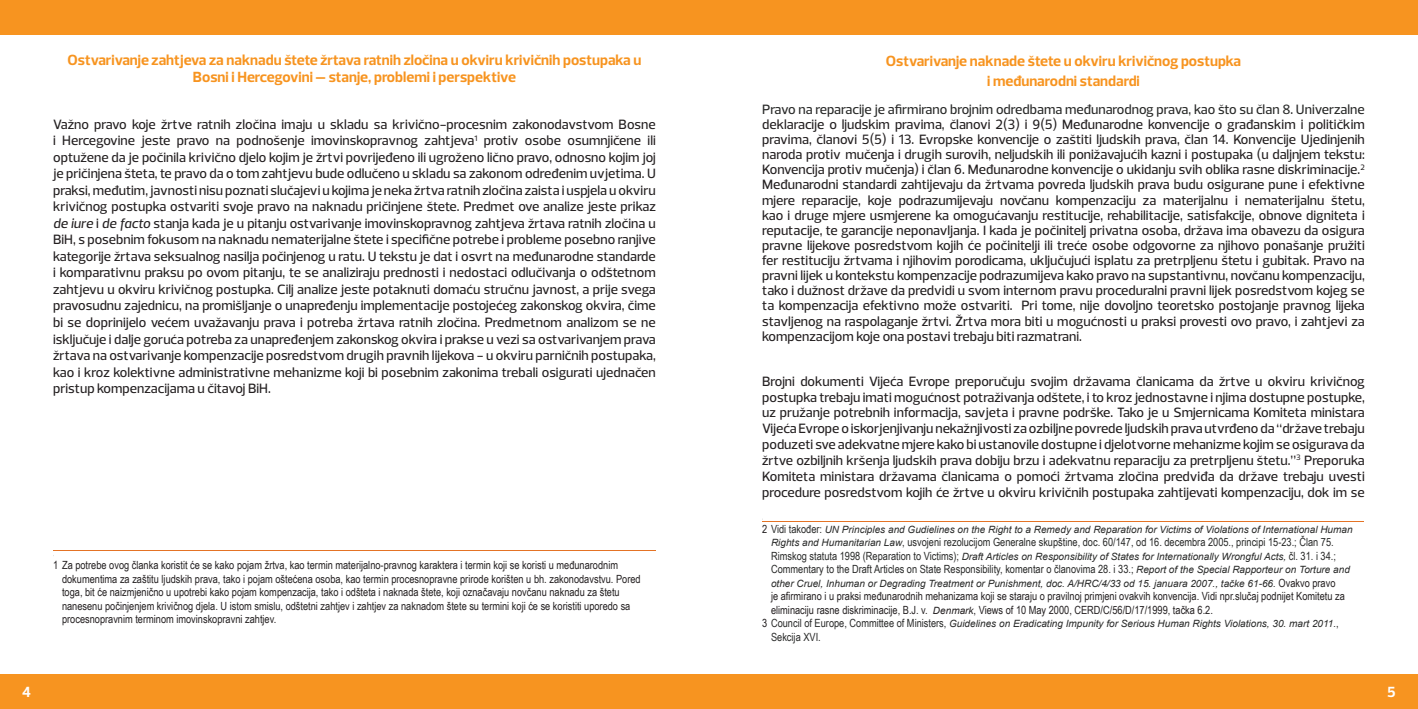
<style>
.page{position:relative;width:1418px;height:709px;background:#fff}
.page>*{position:absolute;margin:0;border:0;box-sizing:border-box;transform-origin:0 0}
.t1{font:700 15px/16.5px "Prelo";color:#f79420;text-align:center}
.t2{font:700 15px "Prelo";color:#fff}
.t3{font:500 13.75px/16.5px "Prelo";color:#231f20;text-align:justify}
.t4{font:500 13.75px "Prelo";color:#282928}
.t5{font:11.25px/13.5px "Arial Narrow";color:#231f20}
.t6{font:11.25px "Arial Narrow";color:#282928}
.t7{font:italic 10px "Arial";color:#282928}
.s1{font-style:italic}
.s2{font-family:"Arial Narrow";font-style:normal;font-size:11.25px;color:#231f20}
.s3{font-family:"Arial Narrow";font-style:normal;font-size:11.25px}
.s4{font-family:"Arial";font-style:italic;font-size:10px}
</style>
<div class="page">
<div style="left:1px;top:674px;width:1416px;height:35px;background:#f79420"></div>
<div style="left:0;top:0;width:1417px;height:35px;background:#f79420"></div>
<hr style="left:762px;top:521px;width:601px;height:1px;background:#e47325">
<hr style="left:53px;top:550px;width:603px;height:1px;background:#e47325">
<p class="t1" style="left:67px;top:52px;width:575px">Ostvarivanje zahtjeva za naknadu štete žrtava ratnih zločina u okviru krivičnih postupaka u<br>Bosni i Hercegovini – stanje, problemi i perspektive</p>
<p class="t3" style="left:53px;top:116px;width:604px">Važno pravo koje žrtve ratnih zločina imaju u skladu sa krivično-procesnim zakonodavstvom Bosne i Hercegovine jeste pravo na podnošenje imovinskopravnog zahtjeva<sup>1</sup> protiv osobe osumnjičene ili optužene da je počinila krivično djelo kojim je žrtvi povrijeđeno ili ugroženo lično pravo, odnosno kojim joj je pričinjena šteta, te pravo da o tom zahtjevu bude odlučeno u skladu sa zakonom određenim uvjetima. U praksi, međutim, javnosti nisu poznati slučajevi u kojima je neka žrtva ratnih zločina zaista i uspjela u okviru krivičnog postupka ostvariti svoje pravo na naknadu pričinjene štete. Predmet ove analize jeste prikaz <span class="s1">de iure</span> i <span class="s1">de facto</span> stanja kada je u pitanju ostvarivanje imovinskopravnog zahtjeva žrtava ratnih zločina u BiH, s posebnim fokusom na naknadu nematerijalne štete i specifične potrebe i probleme posebno ranjive kategorije žrtava seksualnog nasilja počinjenog u ratu. U tekstu je dat i osvrt na međunarodne standarde i komparativnu praksu po ovom pitanju, te se analiziraju prednosti i nedostaci odlučivanja o odštetnom zahtjevu u okviru krivičnog postupka. Cilj analize jeste potaknuti domaću stručnu javnost, a prije svega pravosudnu zajednicu, na promišljanje o unapređenju implementacije postojećeg zakonskog okvira, čime bi se doprinijelo većem uvažavanju prava i potreba žrtava ratnih zločina. Predmetnom analizom se ne isključuje i dalje goruća potreba za unapređenjem zakonskog okvira i prakse u vezi sa ostvarivanjem prava žrtava na ostvarivanje kompenzacije posredstvom drugih pravnih lijekova - u okviru parničnih postupaka, kao i kroz kolektivne administrativne mehanizme koji bi posebnim zakonima trebali osigurati ujednačen pristup kompenzacijama u čitavoj BiH.</p>
<p class="t5" style="left:62px;top:558px;width:580px;text-indent:-9px">1 Za potrebe ovog članka koristit će se kako pojam žrtva, kao termin materijalno-pravnog karaktera i termin koji se koristi u međunarodnim dokumentima za zaštitu ljudskih prava, tako i pojam oštećena osoba, kao termin procesnopravne prirode korišten u bh. zakonodavstvu. Pored toga, bit će naizmjenično u upotrebi kako pojam kompenzacija, tako i odšteta i naknada štete, koji označavaju novčanu naknadu za štetu nanesenu počinjenjem krivičnog djela. U istom smislu, odštetni zahtjev i zahtjev za naknadom štete su termini koji će se koristiti uporedo sa procesnopravnim terminom imovinskopravni zahtjev.</p>
<p class="t1" style="left:885px;top:51px;width:357px;line-height:20px">Ostvarivanje naknade štete u okviru krivičnog postupka i međunarodni standardi</p>
<p class="t4" style="left:762px;top:101px;width:604px">Pravo na reparacije je afirmirano brojnim odredbama međunarodnog prava, kao što su član 8. Univerzalne</p>
<p class="t3" style="left:762px;top:117px;width:604px;line-height:15.1px">deklaracije o ljudskim pravima, članovi 2(3) i 9(5) Međunarodne konvencije o građanskim i političkim pravima, članovi 5(5) i 13. Evropske konvencije o zaštiti ljudskih prava, član 14. Konvencije Ujedinjenih naroda protiv mučenja i drugih surovih, neljudskih ili ponižavajućih kazni i postupaka (u daljnjem tekstu:<br>Konvencija protiv mučenja) i član 6. Međunarodne konvencije o ukidanju svih oblika rasne diskriminacije.<sup>2<br></sup>Međunarodni standardi zahtijevaju da žrtvama povreda ljudskih prava budu osigurane pune i efektivne mjere reparacije, koje podrazumijevaju novčanu kompenzaciju za materijalnu i nematerijalnu štetu, kao i druge mjere usmjerene ka omogućavanju restitucije, rehabilitacije, satisfakcije, obnove digniteta i reputacije, te garancije neponavljanja. I kada je počinitelj privatna osoba, država ima obavezu da osigura pravne lijekove posredstvom kojih će počinitelji ili treće osobe odgovorne za njihovo ponašanje pružiti fer restituciju žrtvama i njihovim porodicama, uključujući isplatu za pretrpljenu štetu i gubitak. Pravo na pravni lijek u kontekstu kompenzacije podrazumijeva kako pravo na supstantivnu, novčanu kompenzaciju, tako i dužnost države da predvidi u svom internom pravu proceduralni pravni lijek posredstvom kojeg se ta kompenzacija efektivno može ostvariti. Pri tome, nije dovoljno teoretsko postojanje pravnog lijeka stavljenog na raspolaganje žrtvi. Žrtva mora biti u mogućnosti u praksi provesti ovo pravo, i zahtjevi za kompenzacijom koje ona postavi trebaju biti razmatrani.</p>
<p class="t3" style="left:762px;top:373px;width:604px;line-height:16px">Brojni dokumenti Vijeća Evrope preporučuju svojim državama članicama da žrtve u okviru krivičnog postupka trebaju imati mogućnost potraživanja odštete, i to kroz jednostavne i njima dostupne postupke, uz pružanje potrebnih informacija, savjeta i pravne podrške. Tako je u Smjernicama Komiteta ministara Vijeća Evrope o iskorjenjivanju nekažnjivosti za ozbiljne povrede ljudskih prava utvrđeno da “države trebaju poduzeti sve adekvatne mjere kako bi ustanovile dostupne i djelotvorne mehanizme kojim se osigurava da žrtve ozbiljnih kršenja ljudskih prava dobiju brzu i adekvatnu reparaciju za pretrpljenu štetu.”<sup>3</sup> Preporuka Komiteta ministara državama članicama o pomoći žrtvama zločina predviđa da države trebaju uvesti procedure posredstvom kojih će žrtve u okviru krivičnih postupaka zahtijevati kompenzaciju, dok im se</p>
<p class="t7" style="left:762px;top:523px;width:592px"><span class="s2">2</span> <span class="s3">Vidi također:</span> UN Principles and Gudielines on the Right to a Remedy and Reparation for Victims of Violations of International Human</p>
<p class="t6" style="left:771px;top:534px;width:564px"><span class="s4">Rights and Humanitarian Law</span>, usvojeni rezolucijom Generalne skupštine, doc. 60/147, od 16. decembra 2005., principi 15-23.; Član 75.</p>
<p class="t7" style="left:771px;top:550px;width:566px"><span class="s3">Rimskog statuta 1998 (Reparation to Victims);</span> Draft Articles on Responsibility of States for Internationally Wrongful Acts, <span class="s3">čl. 31. i 34.;</span></p>
<p class="t6" style="left:771px;top:561px;width:580px">Commentary to the Draft Articles on State Responsibility, komentar o članovima 28. i 33.; <span class="s4">Report of the Special Rapporteur on Torture and</span></p>
<p class="t7" style="left:771px;top:577px;width:566px">other Cruel, Inhuman or Degrading Treatment or Punishment, doc. A/HRC/4/33 od 15. januara 2007., tačke 61-66. <span class="s2">Ovakvo pravo</span></p>
<p class="t5" style="left:771px;top:589px;width:575px">je afirmirano i u praksi međunarodnih mehanizama koji se staraju o pravilnoj primjeni ovakvih konvencija. Vidi npr.slučaj podnijet Komitetu za eliminaciju rasne diskriminacije, B.J. v. <span class="s4">Denmark</span>, Views of 10 May 2000, CERD/C/56/D/17/1999, tačka 6.2.</p>
<p class="t7" style="left:762px;top:617px;width:578px"><span class="s2">3</span> <span class="s3">Council of Europe, Committee of Ministers,</span> Guidelines on Eradicating Impunity for Serious Human Rights Violations, 30. mart 2011.<span class="s3">,</span></p>
<p class="t6" style="left:771px;top:628px;width:51px">Sekcija XVI.</p>
<p class="t2" style="left:22px;top:683px;width:10px">4</p>
<p class="t2" style="left:1386px;top:683px;width:10px">5</p>
</div>
